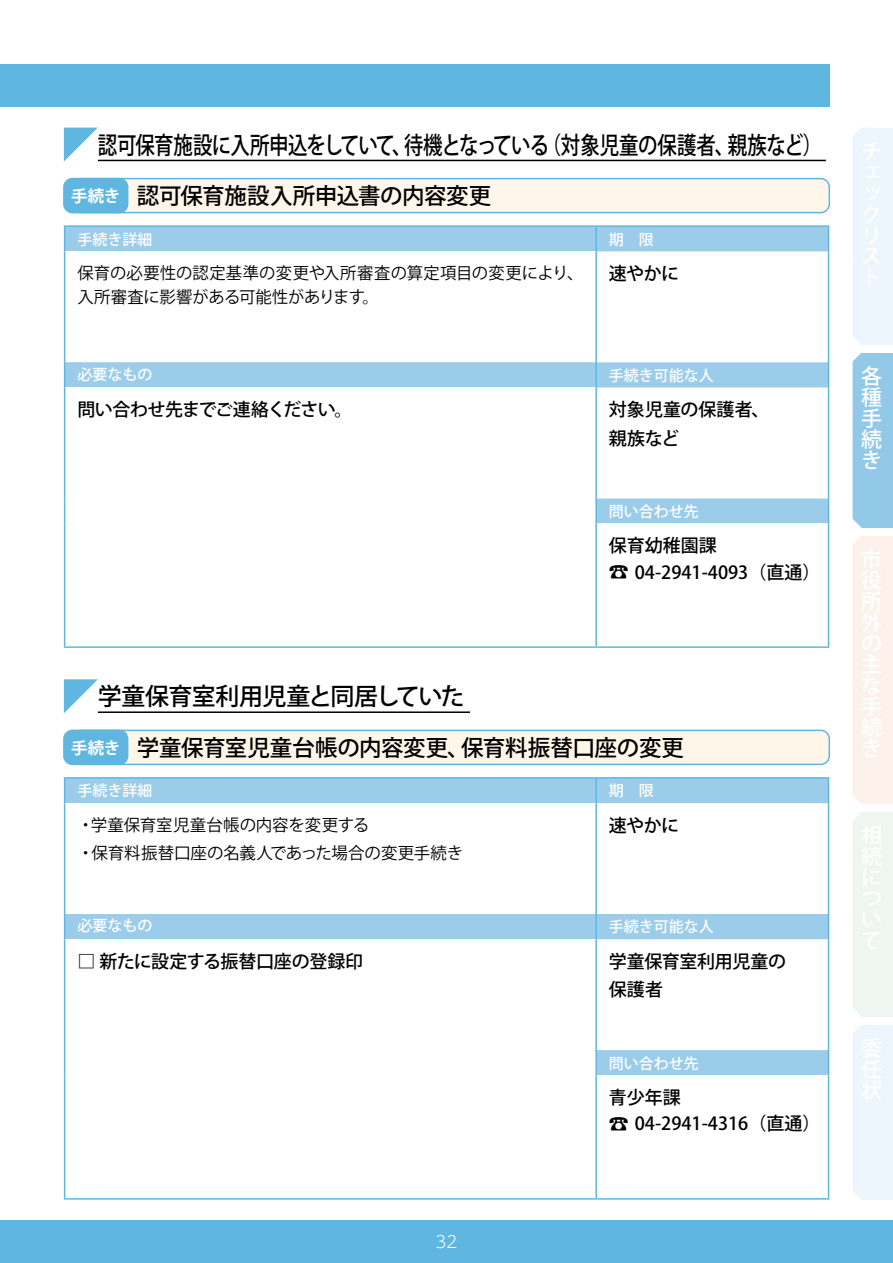
<style>
.page{position:relative;width:893px;height:1263px;background:#fff}
.page>*{position:absolute;margin:0;border:0;box-sizing:border-box;transform-origin:0 0}
.t1{font:500 24px "Koz Go Pro";letter-spacing:-.03em;color:#000;scale:.81 1}
.t2{font:500 24px "Koz Go Pro";letter-spacing:-.03em;color:#000}
.t3{font:500 22.5px "Koz Go Pro";letter-spacing:-.015em;color:#000}
.t4{font:500 21px/21px "Koz Go Pro";color:#fff;text-align:justify}
.t5{font:500 18px/28.2px "Koz Go Pro";letter-spacing:-.01em;color:#000}
.t6{font:500 18px "Koz Go Pro";letter-spacing:-.04em;color:#000}
.t7{font:16.5px/28.2px "Koz Go Pro";letter-spacing:-.005em;color:#000}
.t8{font:300 16.5px "UD Shin M Go Pr 6 N";color:#fff}
.t9{font:500 15px "Koz Go Pro";color:#fff}
.s1{font-weight:700;font-size:16.5px;color:#fff}
.s2{font-size:19.8px}
</style>
<div class="page">
<div style="left:0;top:1220px;width:893px;height:43px;background:#5fb7e1"></div>
<div style="left:0;top:64px;width:829px;height:42px;background:#5fb7e1"></div>
<hr style="left:98px;top:711px;width:372px;height:2px;background:#000">
<div style="left:72px;top:730px;width:757px;height:34px;background:#fff6ea;border-radius:9px"></div>
<div style="left:72px;top:730px;width:758px;height:35px;border:2px solid #5fb7e1;border-radius:9px"></div>
<div style="left:64px;top:730px;width:64px;height:34px;background:#5fb7e1;border-radius:9px"></div>
<div style="left:63px;top:730px;width:65px;height:35px;border:2px solid #5fb7e1;border-radius:9px"></div>
<div style="left:65px;top:779px;width:763px;height:296px;background:#9bcdea"></div>
<div style="left:65px;top:803px;width:531px;height:111px;background:#fff"></div>
<svg style="left:597px;top:803px;width:231px;height:247px"></svg>
<div style="left:65px;top:939px;width:531px;height:260px;background:#fff"></div>
<hr style="left:595px;top:803px;width:2px;height:111px;background:#5fb7e1">
<hr style="left:595px;top:914px;width:2px;height:25px;background:#5fb7e1">
<hr style="left:595px;top:779px;width:2px;height:24px;background:#5fb7e1">
<hr style="left:595px;top:939px;width:2px;height:111px;background:#5fb7e1">
<hr style="left:595px;top:1050px;width:2px;height:25px;background:#5fb7e1">
<hr style="left:595px;top:1075px;width:2px;height:123px;background:#5fb7e1">
<hr style="left:64px;top:777px;width:532px;height:2px;background:#5fb7e1">
<svg style="left:64px;top:779px;width:1px;height:24px"></svg>
<hr style="left:596px;top:777px;width:233px;height:2px;background:#5fb7e1">
<svg style="left:828px;top:779px;width:1px;height:24px"></svg>
<hr style="left:64px;top:803px;width:1px;height:111px;background:#5fb7e1">
<hr style="left:828px;top:803px;width:1px;height:111px;background:#5fb7e1">
<svg style="left:64px;top:914px;width:1px;height:25px"></svg>
<svg style="left:828px;top:914px;width:1px;height:25px"></svg>
<hr style="left:64px;top:939px;width:1px;height:111px;background:#5fb7e1">
<svg style="left:64px;top:1050px;width:1px;height:25px"></svg>
<hr style="left:64px;top:1075px;width:1px;height:123px;background:#5fb7e1">
<hr style="left:64px;top:1198px;width:532px;height:1px;background:#5fb7e1">
<hr style="left:828px;top:939px;width:1px;height:111px;background:#5fb7e1">
<svg style="left:828px;top:1050px;width:1px;height:25px"></svg>
<hr style="left:828px;top:1075px;width:1px;height:123px;background:#5fb7e1">
<hr style="left:596px;top:1198px;width:233px;height:1px;background:#5fb7e1">
<svg style="left:64px;top:679px;width:34px;height:34px"></svg>
<hr style="left:98px;top:160px;width:728px;height:1px;background:#000">
<div style="left:72px;top:179px;width:757px;height:34px;background:#fff6ea;border-radius:9px"></div>
<div style="left:72px;top:178px;width:758px;height:35px;border:2px solid #5fb7e1;border-radius:9px"></div>
<div style="left:64px;top:179px;width:64px;height:34px;background:#5fb7e1;border-radius:9px"></div>
<div style="left:63px;top:178px;width:65px;height:35px;border:2px solid #5fb7e1;border-radius:9px"></div>
<div style="left:65px;top:227px;width:763px;height:297px;background:#9bcdea"></div>
<div style="left:65px;top:252px;width:531px;height:110px;background:#fff"></div>
<svg style="left:597px;top:252px;width:231px;height:246px"></svg>
<div style="left:65px;top:388px;width:531px;height:259px;background:#fff"></div>
<hr style="left:595px;top:252px;width:2px;height:110px;background:#5fb7e1">
<hr style="left:595px;top:362px;width:2px;height:26px;background:#5fb7e1">
<hr style="left:595px;top:227px;width:2px;height:25px;background:#5fb7e1">
<hr style="left:595px;top:388px;width:2px;height:110px;background:#5fb7e1">
<hr style="left:595px;top:498px;width:2px;height:26px;background:#5fb7e1">
<hr style="left:595px;top:524px;width:2px;height:122px;background:#5fb7e1">
<hr style="left:64px;top:225px;width:532px;height:2px;background:#5fb7e1">
<svg style="left:64px;top:227px;width:1px;height:25px"></svg>
<hr style="left:596px;top:225px;width:233px;height:2px;background:#5fb7e1">
<svg style="left:828px;top:227px;width:1px;height:25px"></svg>
<hr style="left:64px;top:252px;width:1px;height:110px;background:#5fb7e1">
<hr style="left:828px;top:252px;width:1px;height:110px;background:#5fb7e1">
<svg style="left:64px;top:362px;width:1px;height:26px"></svg>
<svg style="left:828px;top:362px;width:1px;height:26px"></svg>
<hr style="left:64px;top:388px;width:1px;height:110px;background:#5fb7e1">
<svg style="left:64px;top:498px;width:1px;height:26px"></svg>
<hr style="left:64px;top:524px;width:1px;height:122px;background:#5fb7e1">
<hr style="left:64px;top:646px;width:532px;height:2px;background:#5fb7e1">
<hr style="left:828px;top:388px;width:1px;height:110px;background:#5fb7e1">
<svg style="left:828px;top:498px;width:1px;height:26px"></svg>
<hr style="left:828px;top:524px;width:1px;height:122px;background:#5fb7e1">
<hr style="left:596px;top:646px;width:233px;height:2px;background:#5fb7e1">
<svg style="left:64px;top:128px;width:34px;height:34px"></svg>
<div style="left:853px;top:128px;width:8px;height:216px;background:#ecf6fc"></div>
<div style="left:861px;top:128px;width:32px;height:216px;background:#ecf6fc"></div>
<svg style="left:853px;top:353px;width:8px;height:174px"></svg>
<div style="left:861px;top:353px;width:32px;height:174px;background:#92c9e9"></div>
<div style="left:853px;top:536px;width:8px;height:267px;background:#fcf2eb"></div>
<div style="left:861px;top:536px;width:32px;height:268px;background:#fcf2eb"></div>
<svg style="left:853px;top:1025px;width:8px;height:174px"></svg>
<div style="left:861px;top:1025px;width:32px;height:174px;background:#ecf6fc"></div>
<div style="left:853px;top:813px;width:8px;height:203px;background:#eff5f0"></div>
<div style="left:861px;top:812px;width:32px;height:204px;background:#eff5f0"></div>
<h1 class="t1" style="left:98px;top:129px;width:896px">認可保育施設に入所申込をしていて、待機となっている（対象児童の保護者、親族など）</h1>
<p class="t3" style="left:71px;top:181px;width:422px"><span class="s1">手続き</span> 認可保育施設入所申込書の内容変更</p>
<p class="t9" style="left:77px;top:229px;width:76px">手続き詳細</p>
<p class="t9" style="left:609px;top:229px;width:46px">期　限</p>
<p class="t7" style="left:77px;top:261px;width:507px;line-height:24px">保育の必要性の認定基準の変更や入所審査の算定項目の変更により、入所審査に影響がある可能性があります。</p>
<p class="t5" style="left:609px;top:260px;width:72px">速やかに</p>
<p class="t9" style="left:77px;top:364px;width:76px">必要なもの</p>
<p class="t9" style="left:609px;top:366px;width:106px">手続き可能な人</p>
<p class="t6" style="left:77px;top:398px;width:277px">問い合わせ先までご連絡ください。</p>
<p class="t5" style="left:609px;top:396px;width:162px">対象児童の保護者、親族など</p>
<p class="t9" style="left:609px;top:502px;width:91px">問い合わせ先</p>
<p class="t5" style="left:609px;top:534px;width:213px;line-height:26.2px">保育幼稚園課<br><span class="s2">☎</span> 04-2941-4093（直通）</p>
<h1 class="t2" style="left:98px;top:681px;width:368px">学童保育室利用児童と同居していた</h1>
<p class="t3" style="left:71px;top:733px;width:614px"><span class="s1">手続き</span> 学童保育室児童台帳の内容変更、保育料振替口座の変更</p>
<p class="t9" style="left:77px;top:781px;width:76px">手続き詳細</p>
<p class="t9" style="left:609px;top:781px;width:46px">期　限</p>
<p class="t7" style="left:77px;top:811px;width:387px">・学童保育室児童台帳の内容を変更する<br>・保育料振替口座の名義人であった場合の変更手続き</p>
<p class="t5" style="left:609px;top:812px;width:72px">速やかに</p>
<p class="t9" style="left:77px;top:916px;width:76px">必要なもの</p>
<p class="t9" style="left:609px;top:917px;width:106px">手続き可能な人</p>
<p class="t5" style="left:77px;top:948px;width:287px">□ 新たに設定する振替口座の登録印</p>
<p class="t5" style="left:609px;top:948px;width:179px">学童保育室利用児童の保護者</p>
<p class="t8" style="left:436px;top:1228px;width:23px">32</p>
<p class="t9" style="left:609px;top:1053px;width:91px">問い合わせ先</p>
<p class="t5" style="left:609px;top:1085px;width:213px;line-height:26.2px">青少年課<br><span class="s2">☎</span> 04-2941-4316（直通）</p>
<p class="t4" style="left:861px;top:367px;width:22px">各種手続き</p>
</div>
